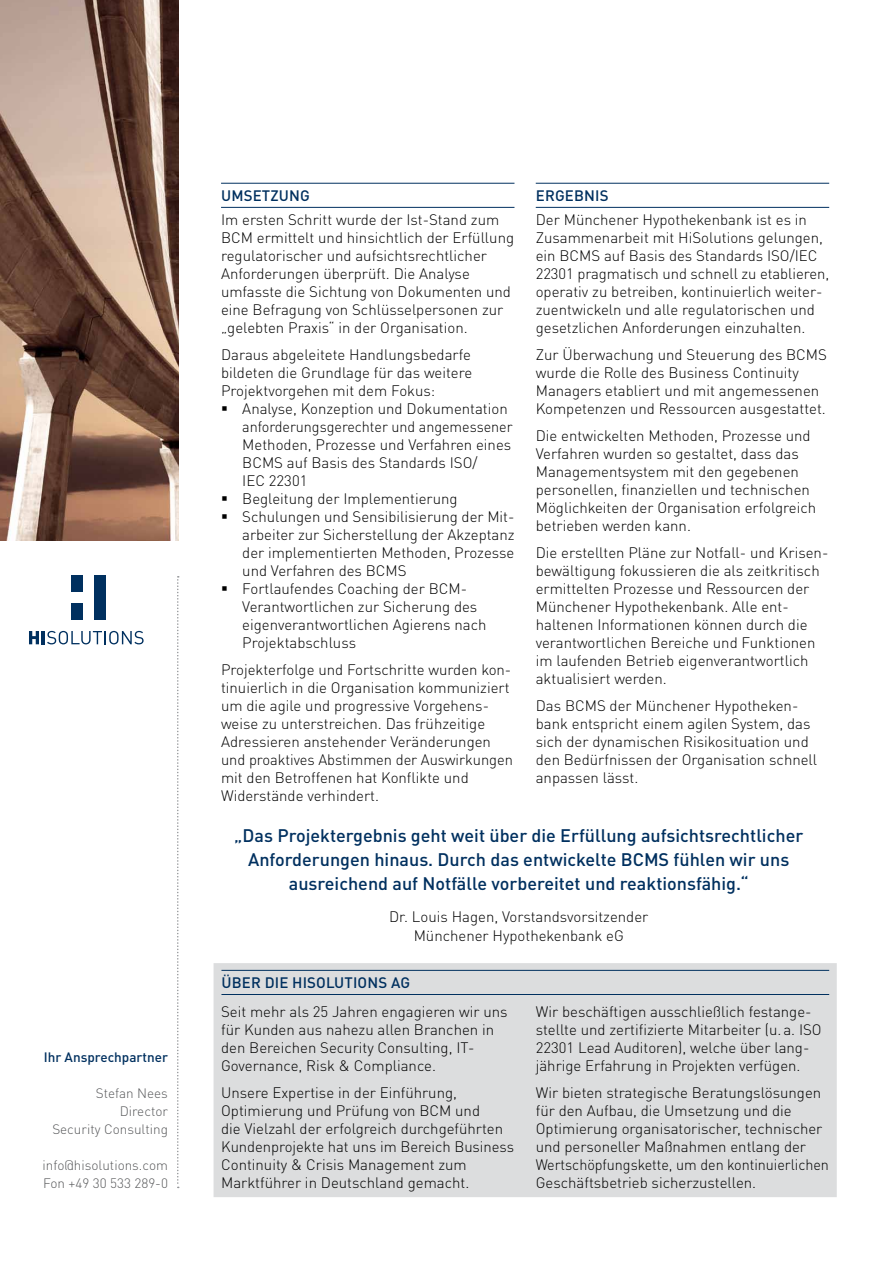
<style>
.page{position:relative;width:893px;height:1263px;background:#fff}
.page>*{position:absolute;margin:0;border:0;box-sizing:border-box;transform-origin:0 0}
.t1{font:500 18px/24px "DINOT";color:#00305f;text-align:center}
.t2{font:300 15px/18px "DINOT";color:#000}
.t3{font:500 15px "DINOT";letter-spacing:.01em;color:#00305f}
.t4{font:300 13.5px/18px "DINOT";color:#58595b;text-align:right}
.t5{font:500 13.5px "DINOT";color:#00305f}
</style>
<div class="page">
<img style="left:0;top:0;width:179px;height:540px">
<svg style="left:177px;top:576px;width:2px;height:612px"></svg>
<svg style="left:29px;top:631px;width:115px;height:13px"></svg>
<div style="left:71px;top:603px;width:12px;height:17px;background:#00305f"></div>
<div style="left:95px;top:575px;width:11px;height:45px;background:#00305f"></div>
<div style="left:71px;top:575px;width:12px;height:16px;background:#00305f"></div>
<hr style="left:221px;top:183px;width:293px;height:1px;background:#00305f">
<hr style="left:221px;top:207px;width:293px;height:1px;background:#00305f">
<hr style="left:536px;top:183px;width:293px;height:1px;background:#00305f">
<hr style="left:536px;top:207px;width:293px;height:1px;background:#00305f">
<div style="left:217px;top:967px;width:616px;height:226px;background:#dcddde"></div>
<div style="left:214px;top:963px;width:623px;height:234px;border:8px solid #dcddde"></div>
<hr style="left:221px;top:970px;width:608px;height:1px;background:#00305f">
<hr style="left:221px;top:994px;width:608px;height:1px;background:#00305f">
<p class="t5" style="left:44px;top:1049px;width:126px">I hr Ansprechpartner</p>
<p class="t4" style="left:52px;top:1084px;width:117px">Stefan Nees<br>Director<br>Security Consulting</p>
<p class="t4" style="left:43px;top:1156px;width:127px;text-align:left">info@hisolutions.com<br>Fon +49 30 533 289- 0</p>
<p class="t3" style="left:221px;top:186px;width:88px">Umsetzung</p>
<p class="t2" style="left:221px;top:210px;width:295px">Im ersten Schritt wurde der Ist-Stand zum BCM ermittelt und hinsichtlich der Erfüllung regulatorischer und aufsichtsrechtlicher Anforderungen überprüft. Die Analyse umfasste die Sichtung von Dokumenten und eine Befragung von Schlüsselpersonen zur „gelebten Praxis“ in der Organisation.</p>
<p class="t2" style="left:221px;top:345px;width:253px;text-align:justify">Daraus abgeleitete Handlungsbedarfe bildeten die Grundlage für das weitere Projektvorgehen mit dem Fokus:</p>
<p class="t2" style="left:242px;top:399px;width:274px">Analyse, Konzeption und Dokumentation anforderungsgerechter und angemessener Methoden, Prozesse und Verfahren eines BCMS auf Basis des Standards ISO/<br>IEC 22301<br>Begleitung der Implementierung Schulungen und Sensibilisierung der Mit&shy;arbeiter zur Sicherstellung der Akzeptanz der implementierten Methoden, Prozesse und Verfahren des BCMS<br>Fortlaufendes Coaching der BCM-Verantwortlichen zur Sicherung des eigenverantwortlichen Agierens nach Projektabschluss</p>
<p class="t2" style="left:221px;top:660px;width:293px">Projekterfolge und Fortschritte wurden kon&shy;tinuierlich in die Organisation kommuniziert um die agile und progressive Vorgehens&shy;weise zu unterstreichen. Das frühzeitige Adressieren anstehender Veränderungen und proaktives Abstimmen der Auswirkungen mit den Betroffenen hat Konflikte und Widerstände verhindert.</p>
<p class="t3" style="left:536px;top:186px;width:74px">Ergebnis</p>
<p class="t2" style="left:536px;top:210px;width:295px">Der Münchener Hypothekenbank ist es in Zusammenarbeit mit HiSolutions gelungen, ein BCMS auf Basis des Standards ISO/IEC 22301 pragmatisch und schnell zu etablieren, operativ zu betreiben, kontinuierlich weiter&shy;zuentwickeln und alle regulatorischen und gesetzlichen Anforderungen einzuhalten.</p>
<p class="t2" style="left:536px;top:345px;width:293px">Zur Überwachung und Steuerung des BCMS wurde die Rolle des Business Continuity Managers etabliert und mit angemessenen Kompetenzen und Ressourcen ausgestattet.</p>
<p class="t2" style="left:536px;top:426px;width:282px">Die entwickelten Methoden, Prozesse und Verfahren wurden so gestaltet, dass das Managementsystem mit den gegebenen personellen, finanziellen und technischen Möglichkeiten der Organisation erfolgreich betrieben werden kann.</p>
<p class="t2" style="left:536px;top:543px;width:294px">Die erstellten Pläne zur Notfall- und Krisen&shy;bewältigung fokussieren die als zeitkritisch ermittelten Prozesse und Ressourcen der Münchener Hypothekenbank. Alle ent&shy;haltenen Informationen können durch die verantwortlichen Bereiche und Funktionen im laufenden Betrieb eigenverantwortlich aktualisiert werden.</p>
<p class="t2" style="left:536px;top:696px;width:283px">Das BCMS der Münchener Hypotheken&shy;bank entspricht einem agilen System, das sich der dynamischen Risikosituation und den Bedürfnissen der Organisation schnell anpassen lässt.</p>
<p class="t1" style="left:234px;top:823px;width:570px">„Das Projektergebnis geht weit über die Erfüllung aufsichtsrechtlicher<br>Anforderungen hinaus. Durch das entwickelte BCMS fühlen wir uns ausreichend auf Notfälle vorbereitet und reaktionsfähig.“</p>
<p class="t2" style="left:389px;top:907px;width:261px;line-height:19px;text-align:center">Dr. Louis Hagen, Vorstandsvorsitzender<br>Münchener Hypothekenbank eG</p>
<p class="t3" style="left:222px;top:973px;width:188px">über die hisolutions ag</p>
<p class="t2" style="left:221px;top:1002px;width:288px">Seit mehr als 25 Jahren engagieren wir uns für Kunden aus nahezu allen Branchen in den Bereichen Security Consulting, IT-Governance, Risk &amp; Compliance.</p>
<p class="t2" style="left:221px;top:1083px;width:295px">Unsere Expertise in der Einführung, Optimierung und Prüfung von BCM und<br>die Vielzahl der erfolgreich durchgeführten Kundenprojekte hat uns im Bereich Business Continuity &amp; Crisis Management zum Marktführer in Deutschland gemacht.</p>
<p class="t2" style="left:536px;top:1002px;width:287px">Wir beschäftigen ausschließlich festange&shy;stellte und zertifizierte Mitarbeiter (u.a. ISO 22301 Lead Auditoren), welche über lang&shy;jährige Erfahrung in Projekten verfügen.</p>
<p class="t2" style="left:536px;top:1083px;width:295px">Wir bieten strategische Beratungslösungen für den Aufbau, die Umsetzung und die Optimierung organisatorischer, technischer und personeller Maßnahmen entlang der Wertschöpfungskette, um den kontinuierlichen Geschäftsbetrieb sicherzustellen.</p>
</div>
